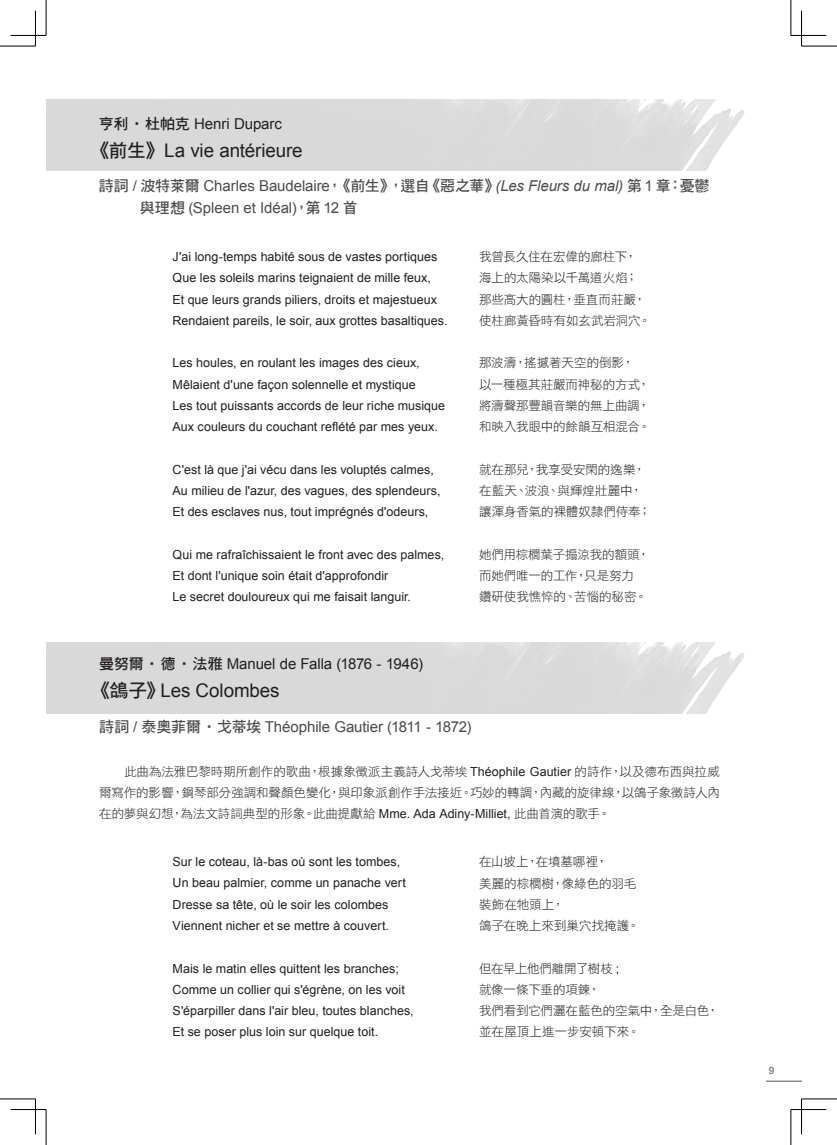
<style>
.page{position:relative;width:837px;height:1145px;background:#fff}
.page>*{position:absolute;margin:0;border:0;box-sizing:border-box;transform-origin:0 0}
.t1{font:18.75px "Arial";letter-spacing:-.005em;color:#231f20}
.t2{font:15px "Arial";letter-spacing:-.005em;color:#4b4c4d}
.t3{font:15px "DF Hei Std W7";letter-spacing:-.02em;color:#4b4c4d}
.t4{font:15px "Arial";letter-spacing:-.005em;color:#231f20}
.t5{font:12.5px/21.2px "Arial";color:#231f20}
.t6{font:12.5px/21.2px "DF Hei Std W3";letter-spacing:-.01em;color:#231f20}
.t7{font:10px "Arial";color:#57585a}
.s1{font-family:"DF Hei Std W7"}
.s2{font-family:"Arial"}
.s3{font-family:"Arial";font-style:italic}
</style>
<div class="page">
<hr style="left:765px;top:1080px;width:36px;height:1px;background:#231f20">
<hr style="left:0;top:46px;width:35px;height:1px;background:#000">
<hr style="left:801px;top:46px;width:35px;height:1px;background:#000">
<hr style="left:0;top:1098px;width:35px;height:1px;background:#000">
<hr style="left:801px;top:1098px;width:35px;height:1px;background:#000">
<hr style="left:46px;top:0;width:1px;height:35px;background:#000">
<hr style="left:46px;top:1109px;width:1px;height:35px;background:#000">
<hr style="left:790px;top:0;width:1px;height:35px;background:#000">
<hr style="left:790px;top:1109px;width:1px;height:35px;background:#000">
<hr style="left:11px;top:35px;width:35px;height:1px;background:#000">
<hr style="left:790px;top:35px;width:36px;height:1px;background:#000">
<hr style="left:11px;top:1109px;width:35px;height:1px;background:#000">
<hr style="left:790px;top:1109px;width:36px;height:1px;background:#000">
<hr style="left:35px;top:11px;width:1px;height:35px;background:#000">
<hr style="left:35px;top:1098px;width:1px;height:36px;background:#000">
<hr style="left:801px;top:11px;width:1px;height:35px;background:#000">
<hr style="left:801px;top:1098px;width:1px;height:36px;background:#000">
<p class="t4" style="left:99px;top:114px;width:185px"><span class="s1">亨利‧杜帕克</span> Henri Duparc</p>
<h1 class="t1" style="left:91px;top:138px;width:213px"><span class="s1">《前生》</span> La vie antérieure</h1>
<p class="t3" style="left:99px;top:178px;width:612px">詩詞 <span class="s2">/</span> 波特萊爾 <span class="s2">Charles Baudelaire</span>，《前生》，選自《惡之華》<span class="s3">(Les Fleurs du mal)</span> 第 <span class="s2">1</span> 章：憂鬱</p>
<p class="t2" style="left:140px;top:198px;width:219px"><span class="s1">與理想</span> (Spleen et Idéal)<span class="s1">，第</span> 12 <span class="s1">首</span></p>
<p class="t5" style="left:172px;top:246px;width:276px">J'ai long-temps habité sous de vastes portiques Que les soleils marins teignaient de mille feux,<br>Et que leurs grands piliers, droits et majestueux Rendaient pareils, le soir, aux grottes basaltiques.</p>
<p class="t5" style="left:172px;top:352px;width:274px">Les houles, en roulant les images des cieux, Mêlaient d'une façon solennelle et mystique<br>Les tout puissants accords de leur riche musique Aux couleurs du couchant reflété par mes yeux.</p>
<p class="t5" style="left:172px;top:459px;width:269px">C'est là que j'ai vécu dans les voluptés calmes,<br>Au milieu de l'azur, des vagues, des splendeurs,<br>Et des esclaves nus, tout imprégnés d'odeurs,</p>
<p class="t5" style="left:172px;top:544px;width:273px">Qui me rafraîchissaient le front avec des palmes,<br>Et dont l'unique soin était d'approfondir<br>Le secret douloureux qui me faisait languir.</p>
<p class="t6" style="left:479px;top:246px;width:173px">我曾長久住在宏偉的廊柱下，海上的太陽染以千萬道火焰；那些高大的圓柱，垂直而莊嚴，使柱廊黃昏時有如玄武岩洞穴。</p>
<p class="t6" style="left:479px;top:352px;width:173px">那波濤，搖撼著天空的倒影，<br>以一種極其莊嚴而神秘的方式，將濤聲那豐韻音樂的無上曲調，和映入我眼中的餘韻互相混合。</p>
<p class="t6" style="left:479px;top:458px;width:173px">就在那兒，我享受安閑的逸樂，在藍天、波浪、與輝煌壯麗中，讓渾身香氣的裸體奴隸們侍奉；</p>
<p class="t6" style="left:479px;top:543px;width:172px">她們用棕櫚葉子搧涼我的額頭，而她們唯一的工作，只是努力<br>鑽研使我憔悴的、苦惱的秘密。</p>
<p class="t4" style="left:99px;top:654px;width:325px"><span class="s1">曼努爾‧德‧法雅</span> Manuel de Falla (1876 - 1946)</p>
<h1 class="t1" style="left:91px;top:678px;width:190px"><span class="s1">《鴿子》</span>Les Colombes</h1>
<p class="t2" style="left:99px;top:716px;width:373px"><span class="s1">詩詞</span> / <span class="s1">泰奧菲爾‧戈蒂埃</span> Théophile Gautier (1811 - 1872)</p>
<p class="t6" style="left:99px;top:760px;width:622px;text-align:justify">　　此曲為法雅巴黎時期所創作的歌曲，根據象徵派主義詩人戈蒂埃 <span class="s2">Théophile Gautier</span> 的詩作，以及德布西與拉威爾寫作的影響，鋼琴部分強調和聲顏色變化，與印象派創作手法接近。巧妙的轉調，內藏的旋律線，以鴿子象徵詩人內在的夢與幻想，為法文詩詞典型的形象。此曲提獻給 <span class="s2">Mme. Ada Adiny-Milliet,</span> 此曲首演的歌手。</p>
<p class="t5" style="left:172px;top:851px;width:235px">Sur le coteau, là-bas où sont les tombes, Un beau palmier, comme un panache vert Dresse sa tête, où le soir les colombes Viennent nicher et se mettre à couvert.</p>
<p class="t5" style="left:172px;top:957px;width:242px">Mais le matin elles quittent les branches; Comme un collier qui s'égrène, on les voit S'éparpiller dans l'air bleu, toutes blanches, Et se poser plus loin sur quelque toit.</p>
<p class="t6" style="left:479px;top:851px;width:162px">在山坡上，在墳墓哪裡，<br>美麗的棕櫚樹，像綠色的羽毛裝飾在牠頭上，<br>鴿子在晚上來到巢穴找掩護。</p>
<p class="t6" style="left:479px;top:957px;width:241px">但在早上他們離開了樹枝 <span class="s2">;<br></span>就像一條下垂的項鍊，<br>我們看到它們灑在藍色的空氣中，全是白色，並在屋頂上進一步安頓下來。</p>
<p class="t7" style="left:768px;top:1063px;width:7px">9</p>
</div>
